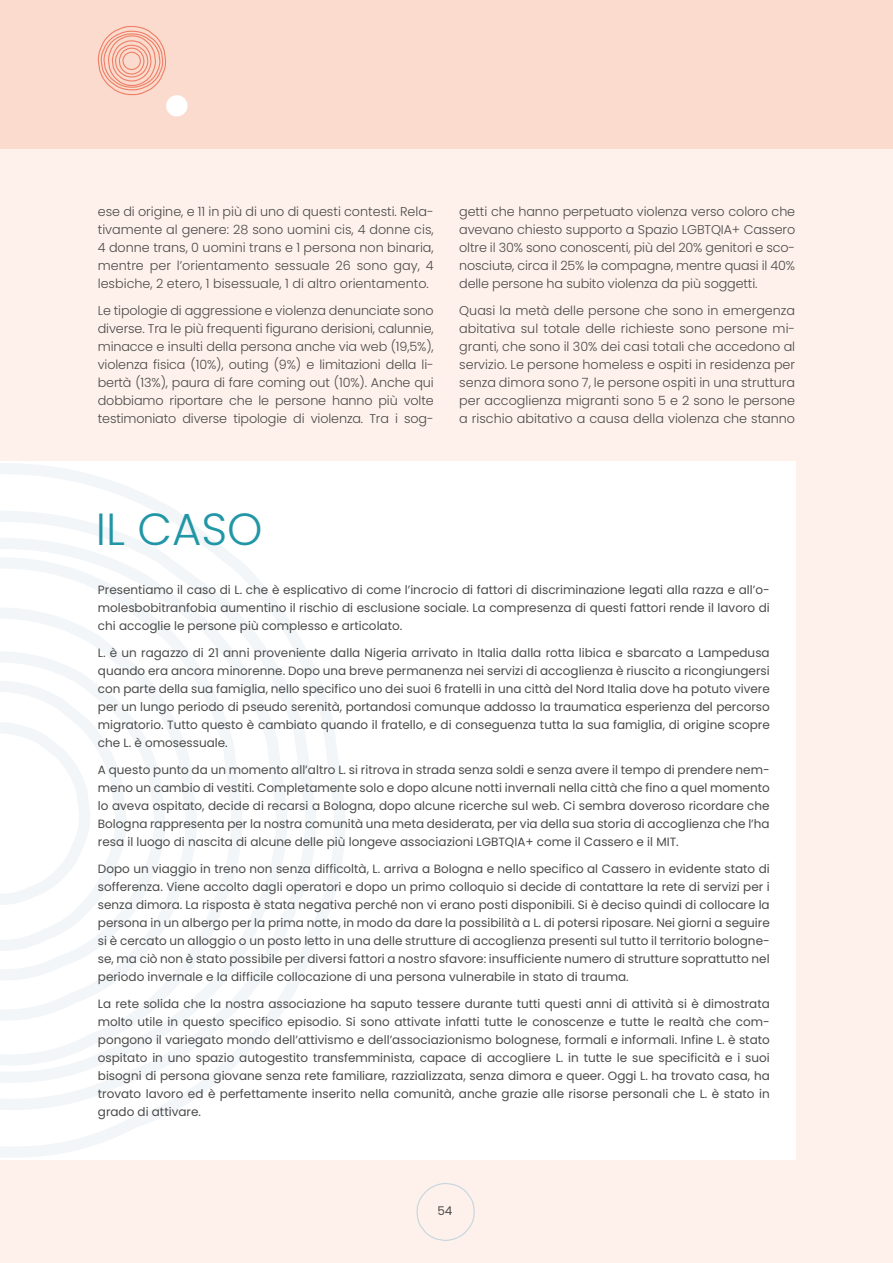
<style>
.page{position:relative;width:893px;height:1263px;background:#fff}
.page>*{position:absolute;margin:0;border:0;box-sizing:border-box;transform-origin:0 0}
.t1{font:300 45px "Poppins";color:#2196a7}
.t2{font:300 12.75px/18px "Poppins";letter-spacing:-.005em;color:#4a4a49;text-align:justify}
.t3{font:12px/18px "Poppins";color:#4a4a49;text-align:justify}
</style>
<div class="page">
<div style="left:0;top:142px;width:893px;height:1121px;background:#fef1ec"></div>
<svg style="left:416px;top:1183px;width:59px;height:58px"></svg>
<div style="left:0;top:0;width:893px;height:149px;background:#fbdbce"></div>
<svg style="left:98px;top:26px;width:90px;height:90px"></svg>
<div style="left:0;top:461px;width:795px;height:699px;background:#fff"></div>
<svg style="left:0;top:463px;width:345px;height:694px"></svg>
<p class="t2" style="left:98px;top:203px;width:337px">ese di origine, e 11 in più di uno di questi contesti. Rela&shy;tivamente al genere: 28 sono uomini cis, 4 donne cis, 4 donne trans, 0 uomini trans e 1 persona non binaria, mentre per l’orientamento sessuale 26 sono gay, 4 lesbiche, 2 etero, 1 bisessuale, 1 di altro orientamento.</p>
<p class="t2" style="left:98px;top:302px;width:337px">Le tipologie di aggressione e violenza denunciate sono diverse. Tra le più frequenti figurano derisioni, calunnie, minacce e insulti della persona anche via web (19,5%), violenza fisica (10%), outing (9%) e limitazioni della li&shy;bertà (13%), paura di fare coming out (10%). Anche qui dobbiamo riportare che le persone hanno più volte testimoniato diverse tipologie di violenza. Tra i sog-</p>
<p class="t2" style="left:459px;top:203px;width:337px">getti che hanno perpetuato violenza verso coloro che avevano chiesto supporto a Spazio LGBTQIA+ Cassero oltre il 30% sono conoscenti, più del 20% genitori e sco&shy;nosciutə, circa il 25% lə compagnə, mentre quasi il 40% delle persone ha subito violenza da più soggetti.</p>
<p class="t2" style="left:459px;top:302px;width:337px">Quasi la metà delle persone che sono in emergenza abitativa sul totale delle richieste sono persone mi&shy;granti, che sono il 30% dei casi totali che accedono al servizio. Le persone homeless e ospiti in residenza per senza dimora sono 7, le persone ospiti in una struttura per accoglienza migranti sono 5 e 2 sono le persone a rischio abitativo a causa della violenza che stanno</p>
<h1 class="t1" style="left:96px;top:503px;width:168px">IL CASO</h1>
<p class="t3" style="left:98px;top:580px;width:673px">Presentiamo il caso di L. che è esplicativo di come l’incrocio di fattori di discriminazione legati alla razza e all’o&shy;molesbobitranfobia aumentino il rischio di esclusione sociale. La compresenza di questi fattori rende il lavoro di chi accoglie le persone più complesso e articolato.</p>
<p class="t3" style="left:98px;top:643px;width:673px">L. è un ragazzo di 21 anni proveniente dalla Nigeria arrivato in Italia dalla rotta libica e sbarcato a Lampedusa quando era ancora minorenne. Dopo una breve permanenza nei servizi di accoglienza è riuscito a ricongiungersi con parte della sua famiglia, nello specifico uno dei suoi 6 fratelli in una città del Nord Italia dove ha potuto vivere per un lungo periodo di pseudo serenità, portandosi comunque addosso la traumatica esperienza del percorso migratorio. Tutto questo è cambiato quando il fratello, e di conseguenza tutta la sua famiglia, di origine scopre che L. è omosessuale.</p>
<p class="t3" style="left:98px;top:760px;width:673px">A questo punto da un momento all’altro L. si ritrova in strada senza soldi e senza avere il tempo di prendere nem&shy;meno un cambio di vestiti. Completamente solo e dopo alcune notti invernali nella città che fino a quel momento lo aveva ospitato, decide di recarsi a Bologna, dopo alcune ricerche sul web. Ci sembra doveroso ricordare che Bologna rappresenta per la nostra comunità una meta desiderata, per via della sua storia di accoglienza che l’ha resa il luogo di nascita di alcune delle più longeve associazioni LGBTQIA+ come il Cassero e il MIT.</p>
<p class="t3" style="left:98px;top:859px;width:673px">Dopo un viaggio in treno non senza difficoltà, L. arriva a Bologna e nello specifico al Cassero in evidente stato di sofferenza. Viene accolto dagli operatori e dopo un primo colloquio si decide di contattare la rete di servizi per i senza dimora. La risposta è stata negativa perché non vi erano posti disponibili. Si è deciso quindi di collocare la persona in un albergo per la prima notte, in modo da dare la possibilità a L. di potersi riposare. Nei giorni a seguire si è cercato un alloggio o un posto letto in una delle strutture di accoglienza presenti sul tutto il territorio bologne&shy;se, ma ciò non è stato possibile per diversi fattori a nostro sfavore: insufficiente numero di strutture soprattutto nel periodo invernale e la difficile collocazione di una persona vulnerabile in stato di trauma.</p>
<p class="t3" style="left:98px;top:994px;width:673px">La rete solida che la nostra associazione ha saputo tessere durante tutti questi anni di attività si è dimostrata molto utile in questo specifico episodio. Si sono attivate infatti tutte le conoscenze e tutte le realtà che com&shy;pongono il variegato mondo dell’attivismo e dell’associazionismo bolognese, formali e informali. Infine L. è stato ospitato in uno spazio autogestito transfemminista, capace di accogliere L. in tutte le sue specificità e i suoi bisogni di persona giovane senza rete familiare, razzializzata, senza dimora e queer. Oggi L. ha trovato casa, ha trovato lavoro ed è perfettamente inserito nella comunità, anche grazie alle risorse personali che L. è stato in grado di attivare.</p>
<p class="t3" style="left:437px;top:1202px;width:17px">54</p>
</div>
